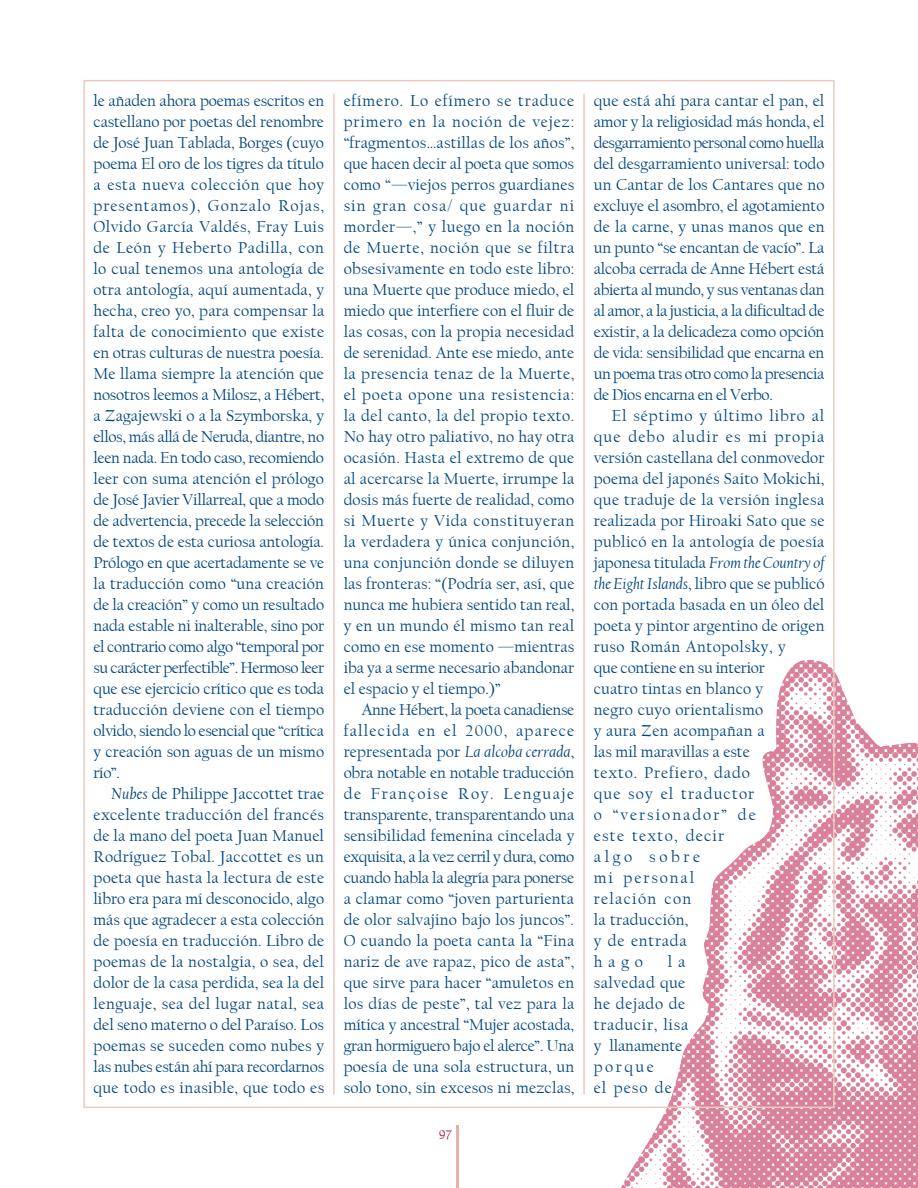
<style>
.page{position:relative;width:918px;height:1188px;background:#fff}
.page>*{position:absolute;margin:0;border:0;box-sizing:border-box;transform-origin:0 0}
.t1{font:16.5px/21px "Californian FB";letter-spacing:.01em;color:#00467e;text-align:justify}
.t2{font:16.5px/21px "Californian FB";letter-spacing:.035em;color:#00467e}
.t3{font:13.5px "Californian FB";color:#b30437}
.s1{font-style:italic}
</style>
<div class="page">
<hr style="left:456px;top:1125px;width:3px;height:63px;background:#e5b1aa">
<img style="left:621px;top:660px;width:297px;height:528px">
<hr style="left:583px;top:94px;width:2px;height:1000px;background:#eec9c2">
<hr style="left:333px;top:94px;width:2px;height:1000px;background:#eec9c2">
<p class="t1" style="left:94px;top:90px;width:232px">le añaden ahora poemas escritos en castellano por poetas del renombre de José Juan Tablada, Borges (cuyo poema El oro de los tigres da título a esta nueva colección que hoy presentamos), Gonzalo Rojas, Olvido García Valdés, Fray Luis de León y Heberto Padilla, con lo cual tenemos una antología de otra antología, aquí aumentada, y hecha, creo yo, para compensar la falta de conocimiento que existe en otras culturas de nuestra poesía.<br>Me llama siempre la atención que nosotros leemos a Milosz, a Hébert, a Zagajewski o a la Szymborska, y ellos, más allá de Neruda, diantre, no leen nada. En todo caso, recomiendo leer con suma atención el prólogo de José Javier Villarreal, que a modo de advertencia, precede la selección de textos de esta curiosa antología.<br>Prólogo en que acertadamente se ve la traducción como “una creación de la creación” y como un resultado nada estable ni inalterable, sino por el contrario como algo “temporal por su carácter perfectible”. Hermoso leer que ese ejercicio crítico que es toda traducción deviene con el tiempo olvido, siendo lo esencial que “crítica y creación son aguas de un mismo río”.</p>
<p class="t1" style="left:94px;top:783px;width:232px;text-indent:18px"><span class="s1">Nubes</span> de Philippe Jaccottet trae excelente traducción del francés de la mano del poeta Juan Manuel Rodríguez Tobal. Jaccottet es un poeta que hasta la lectura de este libro era para mí desconocido, algo más que agradecer a esta colección de poesía en traducción. Libro de poemas de la nostalgia, o sea, del dolor de la casa perdida, sea la del lenguaje, sea del lugar natal, sea del seno materno o del Paraíso. Los poemas se suceden como nubes y las nubes están ahí para recordarnos que todo es inasible, que todo es</p>
<p class="t1" style="left:344px;top:90px;width:232px">efímero. Lo efímero se traduce primero en la noción de vejez: “fragmentos…astillas de los años”, que hacen decir al poeta que somos como “—viejos perros guardianes sin gran cosa/ que guardar ni morder—,” y luego en la noción de Muerte, noción que se filtra obsesivamente en todo este libro: una Muerte que produce miedo, el miedo que interfiere con el fluir de las cosas, con la propia necesidad de serenidad. Ante ese miedo, ante la presencia tenaz de la Muerte, el poeta opone una resistencia: la del canto, la del propio texto.<br>No hay otro paliativo, no hay otra ocasión. Hasta el extremo de que al acercarse la Muerte, irrumpe la dosis más fuerte de realidad, como si Muerte y Vida constituyeran la verdadera y única conjunción, una conjunción donde se diluyen las fronteras: “(Podría ser, así, que nunca me hubiera sentido tan real, y en un mundo él mismo tan real como en ese momento —mientras iba ya a serme necesario abandonar el espacio y el tiempo.)”</p>
<p class="t1" style="left:344px;top:699px;width:232px;text-indent:18px">Anne Hébert, la poeta canadiense fallecida en el 2000, aparece representada por <span class="s1">La alcoba cerrada</span>, obra notable en notable traducción de Françoise Roy. Lenguaje transparente, transparentando una sensibilidad femenina cincelada y exquisita, a la vez cerril y dura, como cuando habla la alegría para ponerse a clamar como “joven parturienta de olor salvajino bajo los juncos”.<br>O cuando la poeta canta la “Fina nariz de ave rapaz, pico de asta”, que sirve para hacer “amuletos en los días de peste”, tal vez para la mítica y ancestral “Mujer acostada, gran hormiguero bajo el alerce”. Una poesía de una sola estructura, un solo tono, sin excesos ni mezclas,</p>
<p class="t3" style="left:439px;top:1127px;width:14px">97</p>
<p class="t1" style="left:594px;top:90px;width:232px">que está ahí para cantar el pan, el amor y la religiosidad más honda, el desgarramiento personal como huella del desgarramiento universal: todo un Cantar de los Cantares que no excluye el asombro, el agotamiento de la carne, y unas manos que en un punto “se encantan de vacío”. La alcoba cerrada de Anne Hébert está abierta al mundo, y sus ventanas dan al amor, a la justicia, a la dificultad de existir, a la delicadeza como opción de vida: sensibilidad que encarna en un poema tras otro como la presencia de Dios encarna en el Verbo.</p>
<p class="t1" style="left:594px;top:405px;width:232px;text-align:left;text-indent:18px">El séptimo y último libro al que debo aludir es mi propia versión castellana del conmovedor poema del japonés Saito Mokichi, que traduje de la versión inglesa realizada por Hiroaki Sato que se publicó en la antología de poesía japonesa titulada <span class="s1">From the Country of the Eight Islands</span>, libro que se publicó con portada basada en un óleo del poeta y pintor argentino de origen ruso Román Antopolsky, y<br>que contiene en su interior<br>cuatro tintas en blanco y<br>negro cuyo orientalismo<br>y aura Zen acompañan a<br>las mil maravillas a este<br>texto. Prefiero, dado<br>que soy el traductor<br>o “versionador” de<br>este texto, decir<br>algo sobre<br>mi personal<br>relación con<br>la traducción,<br>y de entrada<br>hago</p>
<p class="t2" style="left:594px;top:951px;width:96px;text-indent:74px">l a salvedad que he dejado de traducir, lisa y llanamente porque<br>el peso de</p>
</div>
